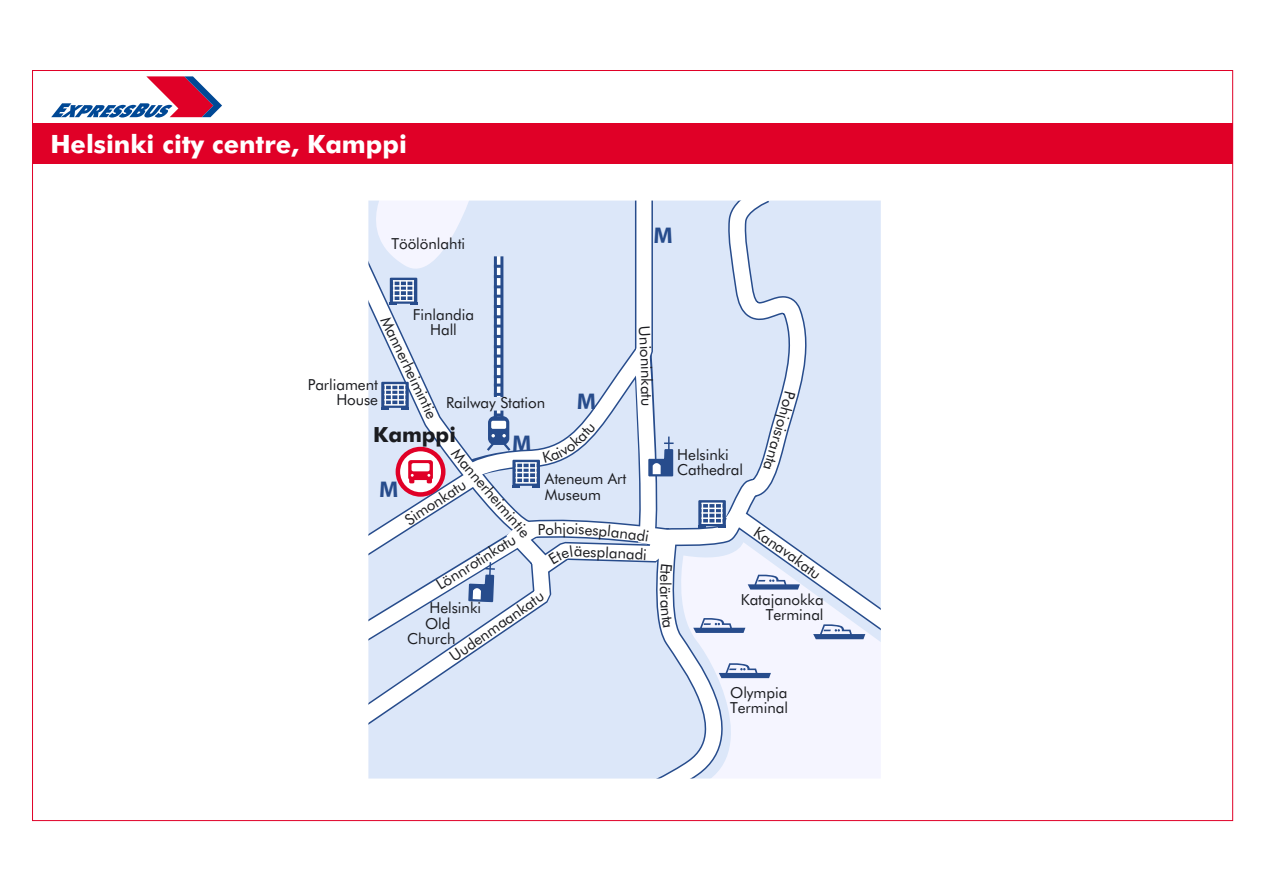
<style>
.page{position:relative;width:1263px;height:893px;background:#fff}
.page>*{position:absolute;margin:0;border:0;box-sizing:border-box;transform-origin:0 0}
.t1{font:700 25.2px "Futura BT";color:#fff}
.t2{font:700 22.8px "Myriad";color:#274c8c}
.t3{font:700 20.85px "Futura BT";letter-spacing:-.005em;color:#1b1c20}
.t4{font:15.15px/15.1px "Futura BT";letter-spacing:-.005em;color:#1b1c20}
</style>
<div class="page">
<svg style="left:368px;top:200px;width:457px;height:125px;background:#dbe6f6"></svg>
<svg style="left:458px;top:200px;width:201px;height:125px;background:#dce7f8"></svg>
<svg style="left:368px;top:200px;width:106px;height:105px"></svg>
<svg style="left:496px;top:259px;width:5px;height:170px"></svg>
<hr style="left:494px;top:258px;width:3px;height:168px;background:#274c8c">
<hr style="left:500px;top:258px;width:3px;height:168px;background:#274c8c">
<svg style="left:34px;top:76px;width:205px;height:48px"></svg>
<div style="left:33px;top:124px;width:1200px;height:40px;background:#e00027"></div>
<svg style="left:368px;top:325px;width:513px;height:454px"></svg>
<h1 class="t1" style="left:50px;top:128px;width:358px">Helsinki city centre, Kamppi</h1>
<p class="t4" style="left:391px;top:236px;width:75px">Töölönlahti</p>
<p class="t4" style="left:413px;top:307px;width:63px;text-align:center">Finlandia<br>Hall</p>
<p class="t4" style="left:392px;top:314px;width:113px;rotate:64deg">Mannerheimintie</p>
<p class="t4" style="left:308px;top:377px;width:72px;text-align:right">Parliament<br>House</p>
<p class="t4" style="left:446px;top:395px;width:101px">Railway Station</p>
<h2 class="t2" style="left:577px;top:390px;width:21px">M</h2>
<h2 class="t2" style="left:653px;top:223px;width:21px">M</h2>
<p class="t4" style="left:654px;top:386px;width:10px;rotate:90deg">a</p>
<h3 class="t3" style="left:373px;top:422px;width:84px">Kamppi</h3>
<h2 class="t2" style="left:512px;top:431px;width:21px">M</h2>
<p class="t4" style="left:460px;top:446px;width:113px;rotate:49deg">Mannerheimintie</p>
<h2 class="t2" style="left:379px;top:477px;width:21px">M</h2>
<p class="t4" style="left:402px;top:514px;width:71px;rotate:-33deg">Simonkatu</p>
<p class="t4" style="left:434px;top:579px;width:92px;rotate:-32deg">Lönnrotinkatu</p>
<p class="t4" style="left:545px;top:471px;width:83px">Ateneum Art<br>Museum</p>
<p class="t4" style="left:566px;top:521px;width:10px">o</p>
<p class="t4" style="left:574px;top:543px;width:33px;rotate:2deg">äesp</p>
<p class="t4" style="left:606px;top:544px;width:43px;rotate:3deg">lanadi</p>
<p class="t4" style="left:447px;top:651px;width:112px;rotate:-35deg">Uudenmaankatu</p>
<p class="t4" style="left:429px;top:600px;width:53px">Helsinki</p>
<p class="t4" style="left:425px;top:615px;width:27px">Old</p>
<p class="t4" style="left:407px;top:631px;width:50px">Church</p>
<p class="t4" style="left:677px;top:447px;width:67px">Helsinki<br>Cathedral</p>
<p class="t4" style="left:673px;top:582px;width:5px;rotate:90deg">l</p>
<p class="t4" style="left:741px;top:592px;width:84px;text-align:right">Katajanokka<br>Terminal</p>
<p class="t4" style="left:730px;top:685px;width:59px">Olympia<br>Terminal</p>
</div>
